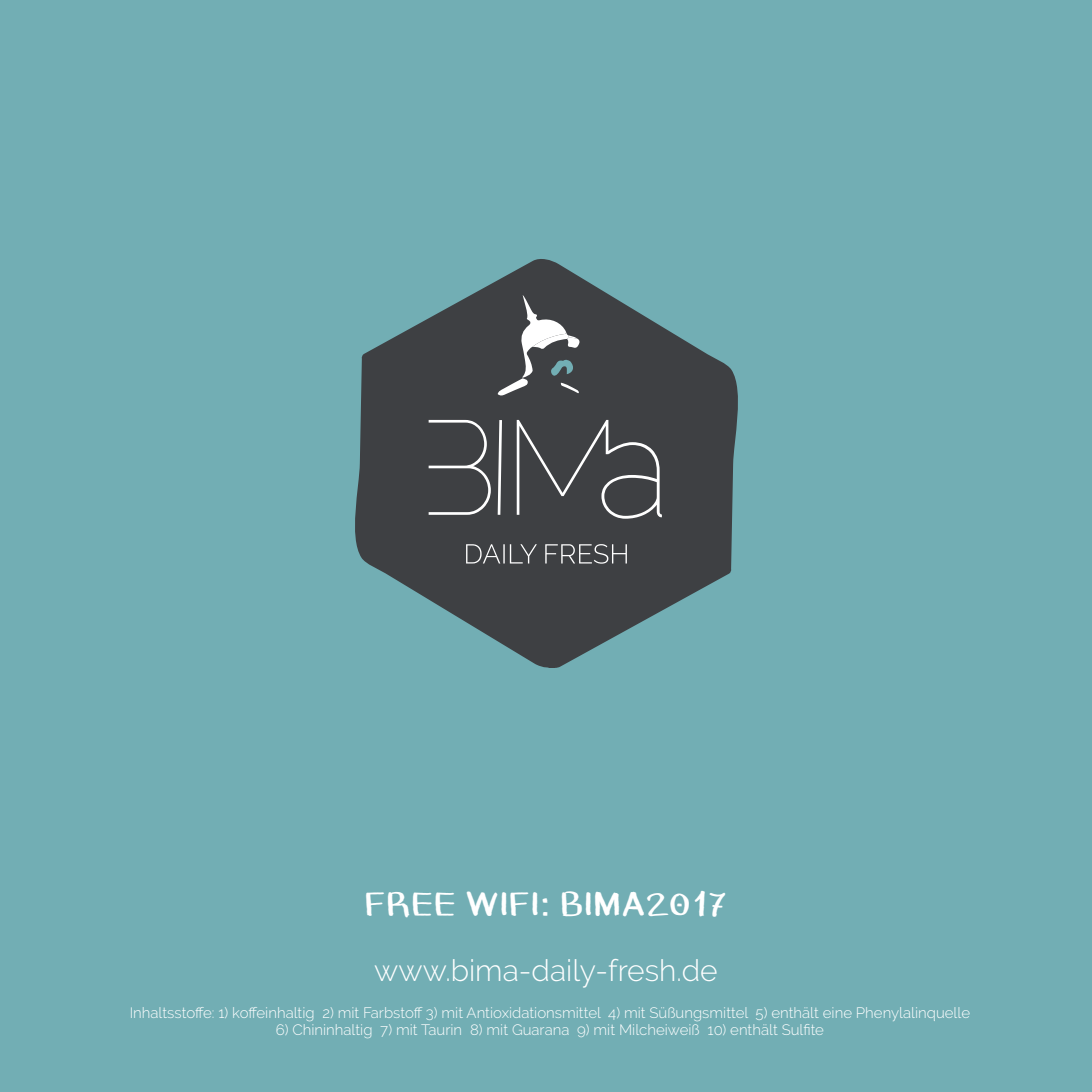
<style>
.page{position:relative;width:1092px;height:1092px;background:#fff}
.page>*{position:absolute;margin:0;border:0;box-sizing:border-box;transform-origin:0 0}
.t1{font:33.25px "Caballar";color:#fff}
.t2{font:300 30px "Raleway";color:#fff}
.t3{font:300 15px "Raleway";color:#fff}
</style>
<div class="page">
<div style="left:0;top:0;width:1091px;height:1091px;background:#72aeb4"></div>
<svg style="left:355px;top:259px;width:382px;height:408px;fill:#3e4043"></svg>
<svg style="left:497px;top:295px;width:83px;height:101px;background:#646769"></svg>
<svg style="left:466px;top:544px;width:161px;height:19px;background:#606264"></svg>
<svg style="left:428px;top:420px;width:63px;height:95px;background:#535457"></svg>
<svg style="left:497px;top:420px;width:5px;height:95px"></svg>
<svg style="left:516px;top:420px;width:145px;height:98px;background:#515356"></svg>
<p class="t1" style="left:364px;top:883px;width:364px">FREE WIFI: BIMA2017</p>
<p class="t2" style="left:374px;top:952px;width:345px">www.bima-daily-fresh.de</p>
<p class="t3" style="left:130px;top:1003px;width:841px">Inhaltsstoffe: 1) koffeinhaltig 2) mit Farbstoff 3) mit Antioxidationsmittel 4) mit Süßungsmittel 5) enthält eine Phenylalinquelle</p>
<p class="t3" style="left:276px;top:1021px;width:550px">6) Chininhaltig 7) mit Taurin 8) mit Guarana 9) mit Milcheiweiß 10) enthält Sulfite</p>
</div>
